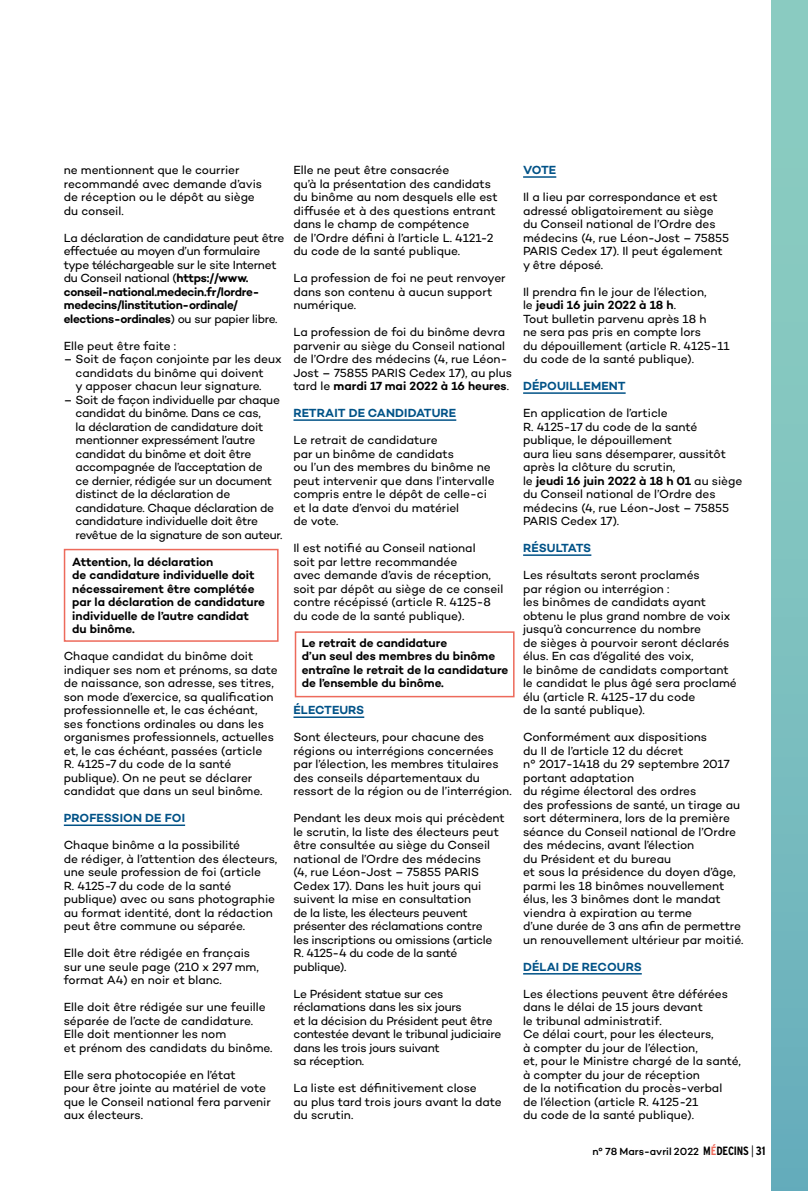
<style>
.page{position:relative;width:808px;height:1191px;background:#fff}
.page>*{position:absolute;margin:0;border:0;box-sizing:border-box;transform-origin:0 0}
.t1{font:12px/13.5px "Campton";letter-spacing:-.005em;color:#000}
.t2{font:12px/13.5px "Campton";letter-spacing:-.025em;color:#000}
.t3{font:600 12px/13.5px "Campton";letter-spacing:-.005em;color:#000}
.t4{font:600 12px "Campton";letter-spacing:.01em;color:#005287}
.t5{font:600 12px "Campton";letter-spacing:-.015em;color:#005287}
.t6{font:500 10.5px "Campton";color:#000}
.s1{font-weight:600}
.s2{font-family:"Interstate";font-weight:700;font-stretch:condensed;font-size:12px}
.s3{font-family:"Interstate";font-weight:700;font-stretch:condensed;font-size:12px;color:#ed6a5b}
.s4{font-family:"Interstate";font-weight:300;font-stretch:condensed;font-size:12px}
</style>
<div class="page">
<hr style="left:64px;top:824px;width:121px;height:2px;background:#005287">
<hr style="left:293px;top:419px;width:163px;height:2px;background:#005287">
<hr style="left:293px;top:716px;width:71px;height:2px;background:#005287">
<hr style="left:523px;top:176px;width:33px;height:2px;background:#005287">
<hr style="left:523px;top:392px;width:103px;height:2px;background:#005287">
<hr style="left:523px;top:554px;width:68px;height:2px;background:#005287">
<hr style="left:523px;top:973px;width:119px;height:1px;background:#005287">
<div style="left:771px;top:0;width:37px;height:1191px;background:linear-gradient(to bottom,#90d0c2,#69afbc)"></div>
<div style="left:64px;top:549px;width:215px;height:93px;border:2px solid #ed6a5b"></div>
<div style="left:295px;top:631px;width:219px;height:66px;border:2px solid #ed6a5b"></div>
<p class="t1" style="left:64px;top:163px;width:200px">ne mentionnent que le courrier recommandé avec demande d’avis de réception ou le dépôt au siège du conseil.</p>
<p class="t2" style="left:64px;top:230px;width:222px">La déclaration de candidature peut être effectuée au moyen d’un formulaire type téléchargeable sur le site Internet du Conseil national (<span class="s1">https://www. conseil-national.medecin.fr/lordre&shy;medecins/linstitution-ordinale/ elections-ordinales</span>) ou sur papier libre.</p>
<p class="t1" style="left:64px;top:338px;width:114px">Elle peut être faite :</p>
<p class="t1" style="left:76px;top:352px;width:208px;text-indent:-12px">– Soit de façon conjointe par les deux candidats du binôme qui doivent<br>y apposer chacun leur signature.</p>
<p class="t2" style="left:76px;top:392px;width:208px;text-indent:-12px">– Soit de façon individuelle par chaque candidat du binôme. Dans ce cas,<br>la déclaration de candidature doit mentionner expressément l’autre candidat du binôme et doit être accompagnée de l’acceptation de<br>ce dernier, rédigée sur un document distinct de la déclaration de candidature. Chaque déclaration de candidature individuelle doit être revêtue de la signature de son auteur.</p>
<p class="t3" style="left:72px;top:554px;width:194px">Attention, la déclaration<br>de candidature individuelle doit nécessairement être complétée par la déclaration de candidature individuelle de l’autre candidat du binôme.</p>
<p class="t1" style="left:64px;top:649px;width:215px">Chaque candidat du binôme doit indiquer ses nom et prénoms, sa date de naissance, son adresse, ses titres, son mode d’exercice, sa qualification professionnelle et, le cas échéant, ses fonctions ordinales ou dans les organismes professionnels, actuelles et, le cas échéant, passées (article<br>R. 4125-7 du code de la santé publique). On ne peut se déclarer candidat que dans un seul binôme.</p>
<p class="t4" style="left:64px;top:810px;width:123px">PROFESSION DE FOI</p>
<p class="t1" style="left:64px;top:838px;width:215px">Chaque binôme a la possibilité<br>de rédiger, à l’attention des électeurs, une seule profession de foi (article<br>R. 4125-7 du code de la santé publique) avec ou sans photographie au format identité, dont la rédaction peut être commune ou séparée.</p>
<p class="t1" style="left:64px;top:946px;width:197px">Elle doit être rédigée en français sur une seule page (210 x 297 mm, format A4) en noir et blanc.</p>
<p class="t1" style="left:64px;top:1000px;width:210px">Elle doit être rédigée sur une feuille séparée de l’acte de candidature.<br>Elle doit mentionner les nom<br>et prénom des candidats du binôme.</p>
<p class="t1" style="left:64px;top:1067px;width:209px">Elle sera photocopiée en l’état<br>pour être jointe au matériel de vote que le Conseil national fera parvenir aux électeurs.</p>
<p class="t1" style="left:293px;top:163px;width:206px">Elle ne peut être consacrée<br>qu’à la présentation des candidats du binôme au nom desquels elle est diffusée et à des questions entrant dans le champ de compétence<br>de l’Ordre défini à l’article L. 4121-2 du code de la santé publique.</p>
<p class="t1" style="left:293px;top:271px;width:214px">La profession de foi ne peut renvoyer dans son contenu à aucun support numérique.</p>
<p class="t1" style="left:293px;top:325px;width:220px">La profession de foi du binôme devra parvenir au siège du Conseil national de l’Ordre des médecins (4, rue Léon-Jost – 75855 PARIS Cedex 17), au plus tard le <span class="s1">mardi 17 mai 2022 à 16 heures</span>.</p>
<p class="t4" style="left:293px;top:405px;width:164px">RETRAIT DE CANDIDATURE</p>
<p class="t1" style="left:293px;top:433px;width:203px">Le retrait de candidature<br>par un binôme de candidats<br>ou l’un des membres du binôme ne peut intervenir que dans l’intervalle compris entre le dépôt de celle-ci et la date d’envoi du matériel<br>de vote.</p>
<p class="t1" style="left:293px;top:541px;width:211px">Il est notifié au Conseil national<br>soit par lettre recommandée<br>avec demande d’avis de réception, soit par dépôt au siège de ce conseil contre récépissé (article R. 4125-8 du code de la santé publique).</p>
<p class="t3" style="left:302px;top:635px;width:208px">Le retrait de candidature<br>d’un seul des membres du binôme entraîne le retrait de la candidature de l’ensemble du binôme.</p>
<p class="t4" style="left:293px;top:702px;width:72px">ÉLECTEURS</p>
<p class="t1" style="left:293px;top:730px;width:220px">Sont électeurs, pour chacune des régions ou interrégions concernées par l’élection, les membres titulaires des conseils départementaux du ressort de la région ou de l’interrégion.</p>
<p class="t1" style="left:293px;top:811px;width:213px">Pendant les deux mois qui précèdent le scrutin, la liste des électeurs peut être consultée au siège du Conseil national de l’Ordre des médecins<br>(4, rue Léon-Jost – 75855 PARIS<br>Cedex 17). Dans les huit jours qui suivent la mise en consultation<br>de la liste, les électeurs peuvent présenter des réclamations contre<br>les inscriptions ou omissions (article<br>R. 4125-4 du code de la santé publique).</p>
<p class="t2" style="left:293px;top:986px;width:209px">Le Président statue sur ces réclamations dans les six jours<br>et la décision du Président peut être contestée devant le tribunal judiciaire dans les trois jours suivant<br>sa réception.</p>
<p class="t1" style="left:293px;top:1081px;width:210px">La liste est définitivement close<br>au plus tard trois jours avant la date du scrutin.</p>
<p class="t4" style="left:523px;top:162px;width:35px">VOTE</p>
<p class="t1" style="left:523px;top:190px;width:208px">Il a lieu par correspondance et est adressé obligatoirement au siège du Conseil national de l’Ordre des médecins (4, rue Léon-Jost – 75855<br>PARIS Cedex 17). Il peut également y être déposé.</p>
<p class="t1" style="left:523px;top:284px;width:208px">Il prendra fin le jour de l’élection,<br>le <span class="s1">jeudi 16 juin 2022 à 18 h</span>.<br>Tout bulletin parvenu après 18 h<br>ne sera pas pris en compte lors<br>du dépouillement (article R. 4125-11 du code de la santé publique).</p>
<p class="t4" style="left:523px;top:378px;width:104px">DÉPOUILLEMENT</p>
<p class="t1" style="left:523px;top:406px;width:221px">En application de l’article<br>R. 4125-17 du code de la santé publique, le dépouillement<br>aura lieu sans désemparer, aussitôt après la clôture du scrutin,<br>le <span class="s1">jeudi 16 juin 2022 à 18 h 01</span> au siège du Conseil national de l’Ordre des médecins (4, rue Léon-Jost – 75855<br>PARIS Cedex 17).</p>
<p class="t5" style="left:523px;top:540px;width:70px">RÉSULTATS</p>
<p class="t1" style="left:523px;top:568px;width:215px">Les résultats seront proclamés<br>par région ou interrégion :<br>les binômes de candidats ayant obtenu le plus grand nombre de voix jusqu’à concurrence du nombre<br>de sièges à pourvoir seront déclarés élus. En cas d’égalité des voix,<br>le binôme de candidats comportant le candidat le plus âgé sera proclamé élu (article R. 4125-17 du code<br>de la santé publique).</p>
<p class="t1" style="left:523px;top:730px;width:222px">Conformément aux dispositions<br>du II de l’article 12 du décret<br>n° 2017-1418 du 29 septembre 2017 portant adaptation<br>du régime électoral des ordres<br>des professions de santé, un tirage au sort déterminera, lors de la première séance du Conseil national de l’Ordre des médecins, avant l’élection<br>du Président et du bureau<br>et sous la présidence du doyen d’âge, parmi les 18 binômes nouvellement élus, les 3 binômes dont le mandat viendra à expiration au terme<br>d’une durée de 3 ans afin de permettre un renouvellement ultérieur par moitié.</p>
<p class="t4" style="left:523px;top:959px;width:120px">DÉLAI DE RECOURS</p>
<p class="t1" style="left:523px;top:986px;width:219px">Les élections peuvent être déférées dans le délai de 15 jours devant<br>le tribunal administratif.<br>Ce délai court, pour les électeurs,<br>à compter du jour de l’élection,<br>et, pour le Ministre chargé de la santé, à compter du jour de réception<br>de la notification du procès-verbal<br>de l’élection (article R. 4125-21<br>du code de la santé publique).</p>
<p class="t6" style="left:592px;top:1145px;width:175px">n° 78 Mars-avril 2022 <span class="s2">M</span><span class="s3">É</span><span class="s2">DECINS</span> <span class="s4">|</span> <span class="s2">31</span></p>
</div>
